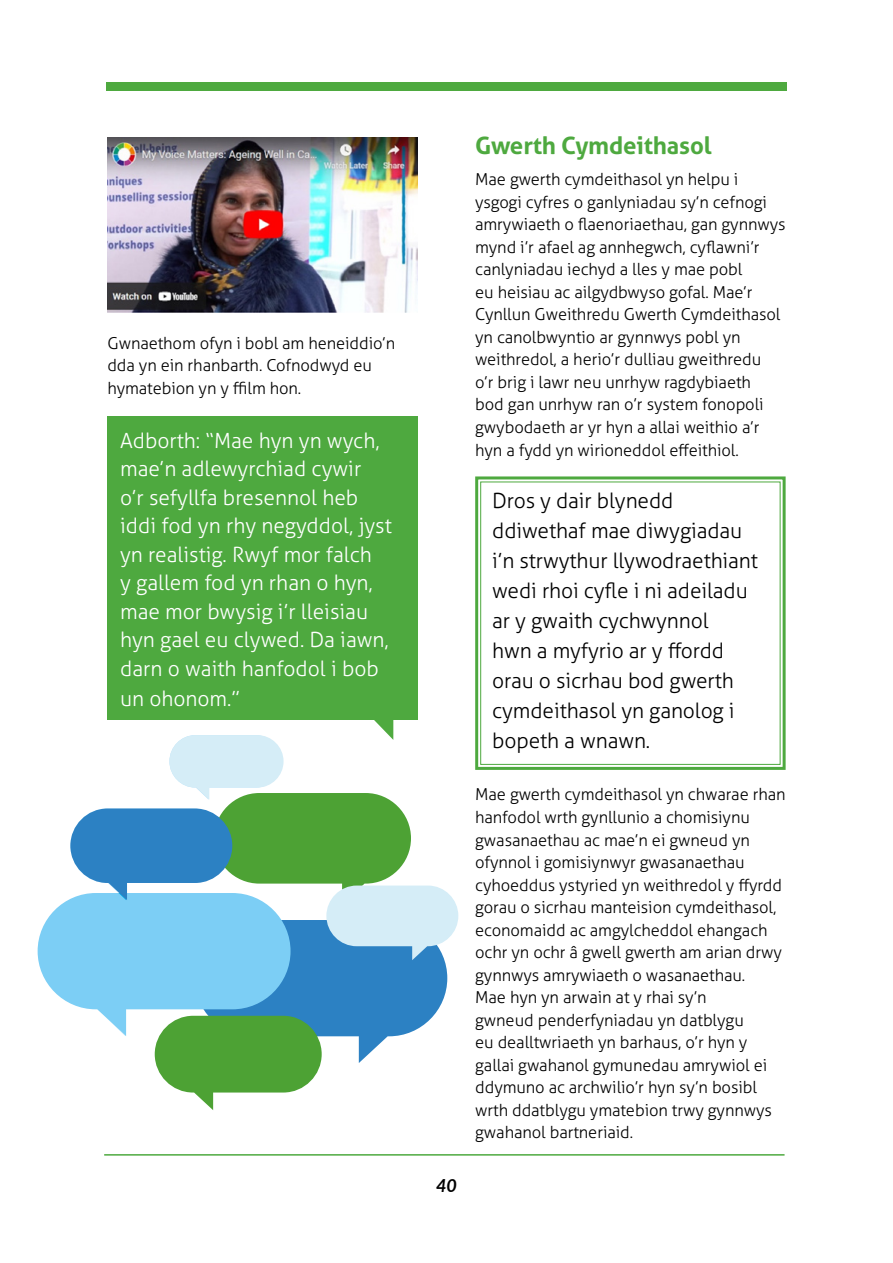
<style>
.page{position:relative;width:893px;height:1263px;background:#fff}
.page>*{position:absolute;margin:0;border:0;box-sizing:border-box;transform-origin:0 0}
.t1{font:700 24px "Aller";letter-spacing:-.005em;color:#4ea93f}
.t2{font:300 21px/28.7px "Aller";color:#fff}
.t3{font:300 21px/30px "Aller";letter-spacing:-.005em;color:#000}
.t4{font:italic 700 18px "Lato";color:#000}
.t5{font:300 16.5px/22.5px "Aller";letter-spacing:-.005em;color:#000}
</style>
<div class="page">
<div style="left:107px;top:417px;width:311px;height:303px;background:#4ea93f"></div>
<svg style="left:475px;top:476px;width:311px;height:294px"></svg>
<div style="left:480px;top:481px;width:301px;height:284px;border:1px solid #4ea93f"></div>
<div style="left:106px;top:82px;width:681px;height:8px;background:#4ea93f"></div>
<hr style="left:104px;top:1154px;width:680px;height:1px;background:#4ea93f">
<img style="left:108px;top:137px;width:310px;height:175px">
<div style="left:194px;top:920px;width:253px;height:116px;background:#2c81c3;border-radius:58px"></div>
<svg style="left:106px;top:1017px;width:20px;height:19px"></svg>
<div style="left:38px;top:893px;width:253px;height:116px;background:#7ccef5;border-radius:58px"></div>
<div style="left:155px;top:1016px;width:167px;height:76px;background:#4da234;border-radius:38px"></div>
<div style="left:326px;top:885px;width:132px;height:61px;background:#d5edf7;border-radius:30px"></div>
<svg style="left:70px;top:720px;width:341px;height:184px"></svg>
<p class="t5" style="left:107px;top:332px;width:289px">Gwnaethom ofyn i bobl am heneiddio’n dda yn ein rhanbarth. Cofnodwyd eu hymatebion yn y ffilm hon.</p>
<p class="t2" style="left:120px;top:426px;width:273px">Adborth: “Mae hyn yn wych, mae’n adlewyrchiad cywir<br>o’r sefyllfa bresennol heb iddi fod yn rhy negyddol, jyst yn realistig. Rwyf mor falch<br>y gallem fod yn rhan o hyn, mae mor bwysig i’r lleisiau hyn gael eu clywed. Da iawn, darn o waith hanfodol i bob un ohonom.”</p>
<p class="t4" style="left:436px;top:1173px;width:22px">40</p>
<h1 class="t1" style="left:475px;top:131px;width:238px">Gwerth Cymdeithasol</h1>
<p class="t5" style="left:475px;top:168px;width:312px">Mae gwerth cymdeithasol yn helpu i ysgogi cyfres o ganlyniadau sy’n cefnogi amrywiaeth o flaenoriaethau, gan gynnwys mynd i’r afael ag annhegwch, cyflawni’r canlyniadau iechyd a lles y mae pobl<br>eu heisiau ac ailgydbwyso gofal. Mae’r Cynllun Gweithredu Gwerth Cymdeithasol yn canolbwyntio ar gynnwys pobl yn weithredol, a herio’r dulliau gweithredu<br>o’r brig i lawr neu unrhyw ragdybiaeth<br>bod gan unrhyw ran o’r system fonopoli gwybodaeth ar yr hyn a allai weithio a’r hyn a fydd yn wirioneddol effeithiol.</p>
<p class="t3" style="left:492px;top:485px;width:267px">Dros y dair blynedd ddiwethaf mae diwygiadau i’n strwythur llywodraethiant wedi rhoi cyfle i ni adeiladu ar y gwaith cychwynnol<br>hwn a myfyrio ar y ffordd orau o sicrhau bod gwerth cymdeithasol yn ganolog i bopeth a wnawn.</p>
<p class="t5" style="left:475px;top:783px;width:312px">Mae gwerth cymdeithasol yn chwarae rhan hanfodol wrth gynllunio a chomisiynu gwasanaethau ac mae’n ei gwneud yn ofynnol i gomisiynwyr gwasanaethau cyhoeddus ystyried yn weithredol y ffyrdd gorau o sicrhau manteision cymdeithasol, economaidd ac amgylcheddol ehangach ochr yn ochr â gwell gwerth am arian drwy gynnwys amrywiaeth o wasanaethau.<br>Mae hyn yn arwain at y rhai sy’n<br>gwneud penderfyniadau yn datblygu<br>eu dealltwriaeth yn barhaus, o’r hyn y gallai gwahanol gymunedau amrywiol ei ddymuno ac archwilio’r hyn sy’n bosibl wrth ddatblygu ymatebion trwy gynnwys gwahanol bartneriaid.</p>
</div>
